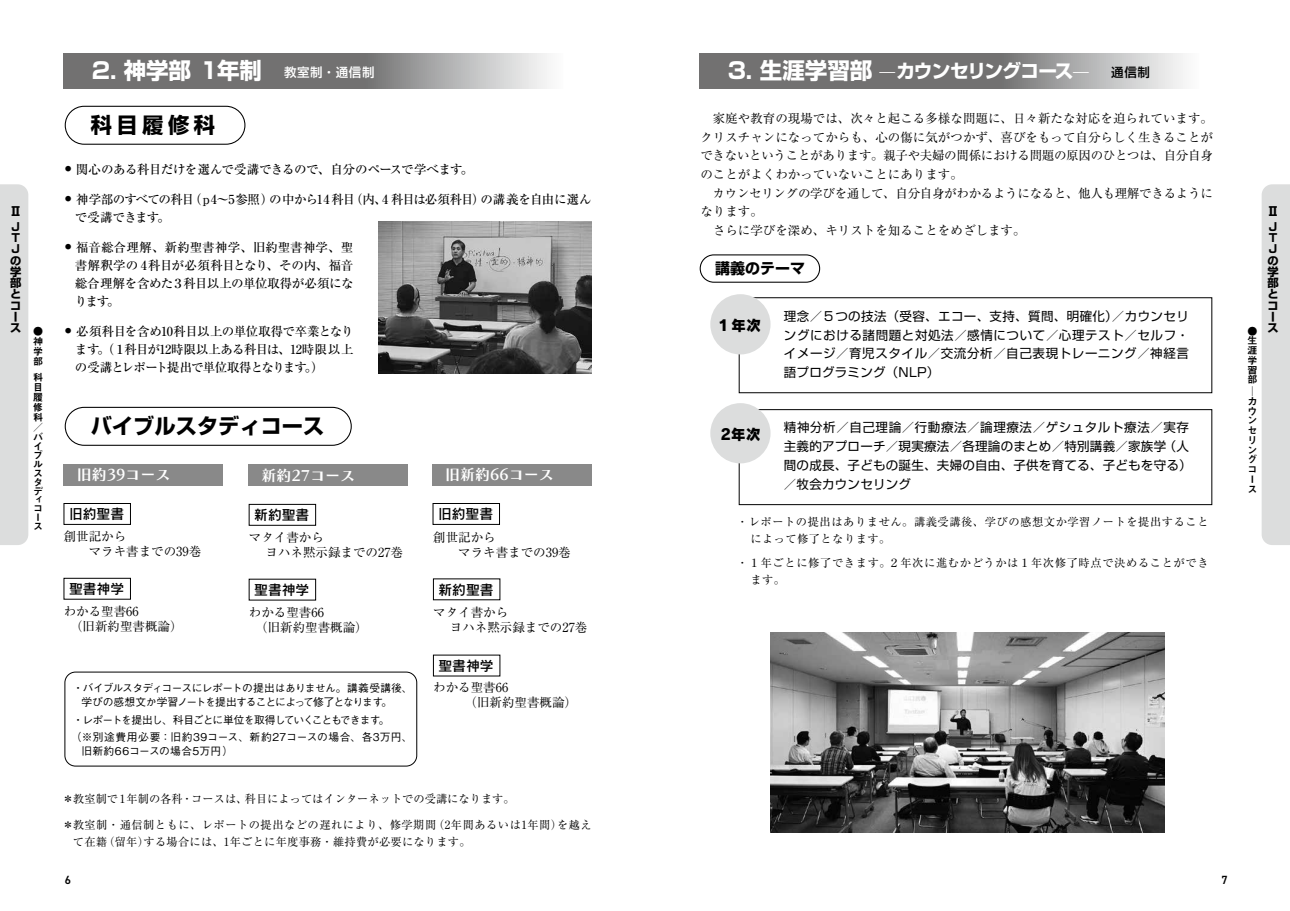
<style>
.page{position:relative;width:1290px;height:911px;background:#fff}
.page>*{position:absolute;margin:0;border:0;box-sizing:border-box;transform-origin:0 0}
.t1{font:700 22.5px "Shin Go Pro";letter-spacing:-.01em;color:#fff}
.t2{font:700 21.25px "Shin Go Pro";color:#000}
.t3{font:700 18.75px "Shin Go Pro";letter-spacing:-.055em;color:#fff}
.t4{font:15px "Chiaro Std B";color:#fff}
.t5{font:700 15px "Shin Go Pro";color:#000}
.t6{font:15px "Rodin Wanpaku Pro EB";color:#000}
.t7{font:13.75px "Rodin Wanpaku Pro DB";color:#000}
.t8{font:12.5px/15px "Ryumin Pro";color:#000}
.t9{font:500 12.5px/18px "Ryumin Pro";letter-spacing:-.04em;color:#000;text-align:justify}
.t10{font:12.5px/18.8px "Shin Go Pro";letter-spacing:.02em;color:#000;text-align:justify}
.t11{font:700 12.5px "Shin Go Pro";color:#000}
.t12{font:600 11.88px "DIN2014";color:#000}
.t13{font:11.25px/16.4px "Ryumin Pro";letter-spacing:.045em;color:#000}
.t14{font:11.25px "Ryumin Pro";color:#000}
.t15{font:700 11.25px/11.2px "Shin Go Pro";color:#000}
.t16{font:500 10.75px/16.4px "Gothic BBB Pro";letter-spacing:-.025em;color:#000}
.t17{font:500 10.75px/13.8px "Gothic BBB Pro";letter-spacing:-.045em;color:#000}
.t18{font:500 10.75px "Gothic BBB Pro";letter-spacing:.02em;color:#000}
.t19{font:10px/9.8px "Midashi Go Pro MB31";color:#000}
.s1{font-weight:500;font-size:12.5px}
.s2{font-size:22.5px}
.s3{font-weight:500;font-size:12.5px;color:#000}
</style>
<div class="page">
<div style="left:65px;top:672px;width:352px;height:94px;border:1px solid #000;border-radius:11px"></div>
<div style="left:0;top:184px;width:28px;height:361px;background:#dcdddd"></div>
<div style="left:739px;top:409px;width:473px;height:96px;border:1px solid #000"></div>
<svg style="left:64px;top:53px;width:483px;height:36px;background:#8b8a8b"></svg>
<svg style="left:700px;top:53px;width:483px;height:36px;background:#8b8a8b"></svg>
<div style="left:64px;top:503px;width:67px;height:21px;border:1px solid #000"></div>
<div style="left:64px;top:578px;width:67px;height:21px;border:1px solid #000"></div>
<div style="left:249px;top:504px;width:67px;height:21px;border:1px solid #000"></div>
<div style="left:63px;top:464px;width:160px;height:21px;background:#898989"></div>
<div style="left:248px;top:464px;width:159px;height:21px;background:#898989"></div>
<div style="left:432px;top:464px;width:160px;height:21px;background:#898989"></div>
<div style="left:433px;top:503px;width:67px;height:21px;border:1px solid #000"></div>
<div style="left:700px;top:254px;width:120px;height:29px;border:1px solid #000;border-radius:14px"></div>
<div style="left:710px;top:294px;width:60px;height:60px;background:#dcdddd;border-radius:50%"></div>
<div style="left:710px;top:403px;width:60px;height:60px;background:#dcdddd;border-radius:50%"></div>
<div style="left:65px;top:106px;width:180px;height:39px;border:1px solid #000;border-radius:19px"></div>
<div style="left:65px;top:407px;width:287px;height:39px;border:1px solid #000;border-radius:19px"></div>
<div style="left:1261px;top:184px;width:29px;height:361px;background:#dcdddd"></div>
<img style="left:378px;top:221px;width:214px;height:152px">
<img style="left:771px;top:632px;width:393px;height:200px">
<p class="t11" style="left:9px;top:201px;width:12px">Ⅱ</p>
<p class="t15" style="left:10px;top:220px;width:13px">Ｊ<br>Ｔ<br>Ｊの学部とコース</p>
<h1 class="t1" style="left:92px;top:53px;width:284px">2. 神学部 1年制 <span class="s1">教室制・通信制</span></h1>
<h3 class="t3" style="left:728px;top:56px;width:424px"><span class="s2">3. 生涯学習部 ─</span>カウンセリングコース<span class="s2">─</span> <span class="s3">通信制</span></h3>
<p class="t8" style="left:700px;top:108px;width:514px;line-height:18.8px">　家庭や教育の現場では、次々と起こる多様な問題に、日々新たな対応を迫られています。クリスチャンになってからも、心の傷に気がつかず、喜びをもって自分らしく生きることができないということがあります。親子や夫婦の間係における問題の原因のひとつは、自分自身のことがよくわかっていないことにあります。<br>　カウンセリングの学びを通して、自分自身がわかるようになると、他人も理解できるようになります。<br>　さらに学びを深め、キリストを知ることをめざします。</p>
<p class="t5" style="left:715px;top:257px;width:91px">講義のテーマ</p>
<p class="t10" style="left:784px;top:305px;width:407px">理念／５つの技法（受容、エコー、支持、質問、明確化）／カウンセリングにおける諸問題と対処法／感情について／心理テスト／セルフ・イメージ／育児スタイル／交流分析／自己表現トレーニング／神経言語プログラミング（NLP）</p>
<h2 class="t2" style="left:91px;top:108px;width:126px">科 目 履 修 科</h2>
<p class="t9" style="left:65px;top:159px;width:410px"><sup>●　</sup>関心のある科目だけを選んで受講できるので、自分のペースで学べます。</p>
<p class="t9" style="left:75px;top:189px;width:518px;text-indent:-10px"><sup>●　</sup>神学部のすべての科目（p4～5参照）の中から14科目（内、4 科目は必須科目）の講義を自由に選んで受講できます。</p>
<p class="t9" style="left:75px;top:237px;width:280px;text-indent:-10px"><sup>●　</sup>福音総合理解、新約聖書神学、旧約聖書神学、聖書解釈学の 4科目が必須科目となり、その内、福音総合理解を含めた３科目以上の単位取得が必須になります。</p>
<p class="t9" style="left:75px;top:321px;width:280px;text-indent:-10px"><sup>●　</sup>必須科目を含め10科目以上の単位取得で卒業となります。（１科目が12時限以上ある科目は、12時限以上の受講とレポート提出で単位取得となります。）</p>
<p class="t6" style="left:716px;top:315px;width:46px">１年次</p>
<p class="t19" style="left:33px;top:324px;width:11px;text-align:justify">●神学部</p>
<p class="t19" style="left:1247px;top:325px;width:11px;text-align:justify">●生涯学習部</p>
<p class="t19" style="left:1247px;top:385px;width:11px">─カウンセリングコース</p>
<p class="t19" style="left:33px;top:371px;width:11px">科目履修科／バ</p>
<p class="t19" style="left:33px;top:441px;width:11px;line-height:9px">イブルスタデ</p>
<p class="t19" style="left:33px;top:493px;width:10px;line-height:9px">ィコース</p>
<h2 class="t2" style="left:91px;top:409px;width:235px">バイブルスタディコース</h2>
<p class="t10" style="left:784px;top:417px;width:409px;text-align:left">精神分析／自己理論／行動療法／論理療法／ゲシュタルト療法／実存主義的アプローチ／現実療法／各理論のまとめ／特別講義／家族学（人間の成長、子どもの誕生、夫婦の自由、子供を育てる、子どもを守る）／牧会カウンセリング</p>
<p class="t13" style="left:750px;top:513px;width:460px;text-indent:-13px">・レポートの提出はありません。講義受講後、学びの感想文か学習ノートを提出することによって修了となります。</p>
<p class="t13" style="left:750px;top:554px;width:460px;text-indent:-13px">・１年ごとに修了できます。２年次に進むかどうかは１年次修了時点で決めることができます。</p>
<p class="t6" style="left:720px;top:424px;width:42px">2年次</p>
<p class="t4" style="left:77px;top:465px;width:95px">旧約39コース</p>
<p class="t4" style="left:261px;top:466px;width:95px">新約27コース</p>
<p class="t4" style="left:445px;top:465px;width:110px">旧新約66コース</p>
<p class="t7" style="left:69px;top:505px;width:57px">旧約聖書</p>
<p class="t7" style="left:438px;top:505px;width:56px">旧約聖書</p>
<p class="t7" style="left:254px;top:506px;width:56px">新約聖書</p>
<p class="t8" style="left:64px;top:528px;width:139px">創世記から<br>　　マラキ書までの39巻</p>
<p class="t8" style="left:266px;top:529px;width:139px;text-indent:-17px">マタイ書から<br>ヨハネ黙示録までの27巻</p>
<p class="t8" style="left:433px;top:529px;width:139px">創世記から<br>　　マラキ書までの39巻</p>
<p class="t7" style="left:69px;top:580px;width:57px">聖書神学</p>
<p class="t7" style="left:254px;top:580px;width:56px">聖書神学</p>
<p class="t7" style="left:438px;top:580px;width:56px">新約聖書</p>
<p class="t8" style="left:70px;top:603px;width:114px;text-indent:-6px">わかる聖書66<br>（旧新約聖書概論）</p>
<p class="t8" style="left:255px;top:604px;width:114px;text-indent:-6px">わかる聖書66<br>（旧新約聖書概論）</p>
<p class="t8" style="left:450px;top:604px;width:139px;text-indent:-17px">マタイ書から<br>ヨハネ黙示録までの27巻</p>
<p class="t7" style="left:438px;top:656px;width:56px">聖書神学</p>
<p class="t17" style="left:81px;top:679px;width:333px;text-indent:-9px">・バイブルスタディコースにレポートの提出はありません。講義受講後、学びの感想文か学習ノートを提出することによって修了となります。</p>
<p class="t16" style="left:71px;top:710px;width:343px">・レポートを提出し、科目ごとに単位を取得していくこともできます。<br>　（※別途費用必要：旧約39コース、新約27コースの場合、各3万円、</p>
<p class="t18" style="left:81px;top:742px;width:153px">旧新約66コースの場合5万円）</p>
<p class="t8" style="left:433px;top:679px;width:145px">わかる聖書66<br>　　　（旧新約聖書概論）</p>
<p class="t11" style="left:1267px;top:201px;width:12px">Ⅱ</p>
<p class="t15" style="left:1267px;top:220px;width:13px">Ｊ<br>Ｔ<br>Ｊの学部とコース</p>
<p class="t14" style="left:62px;top:790px;width:454px">＊教室制で1年制の各科・コースは、科目によってはインターネットでの受講になります。</p>
<p class="t13" style="left:73px;top:816px;width:520px;text-indent:-11px">＊教室制・通信制ともに、レポートの提出などの遅れにより、修学期間（2年間あるいは1年間）を越えて在籍（留年）する場合には、1年ごとに年度事務・維持費が必要になります。</p>
<p class="t12" style="left:65px;top:872px;width:8px">6</p>
<p class="t12" style="left:1221px;top:872px;width:8px">7</p>
</div>
